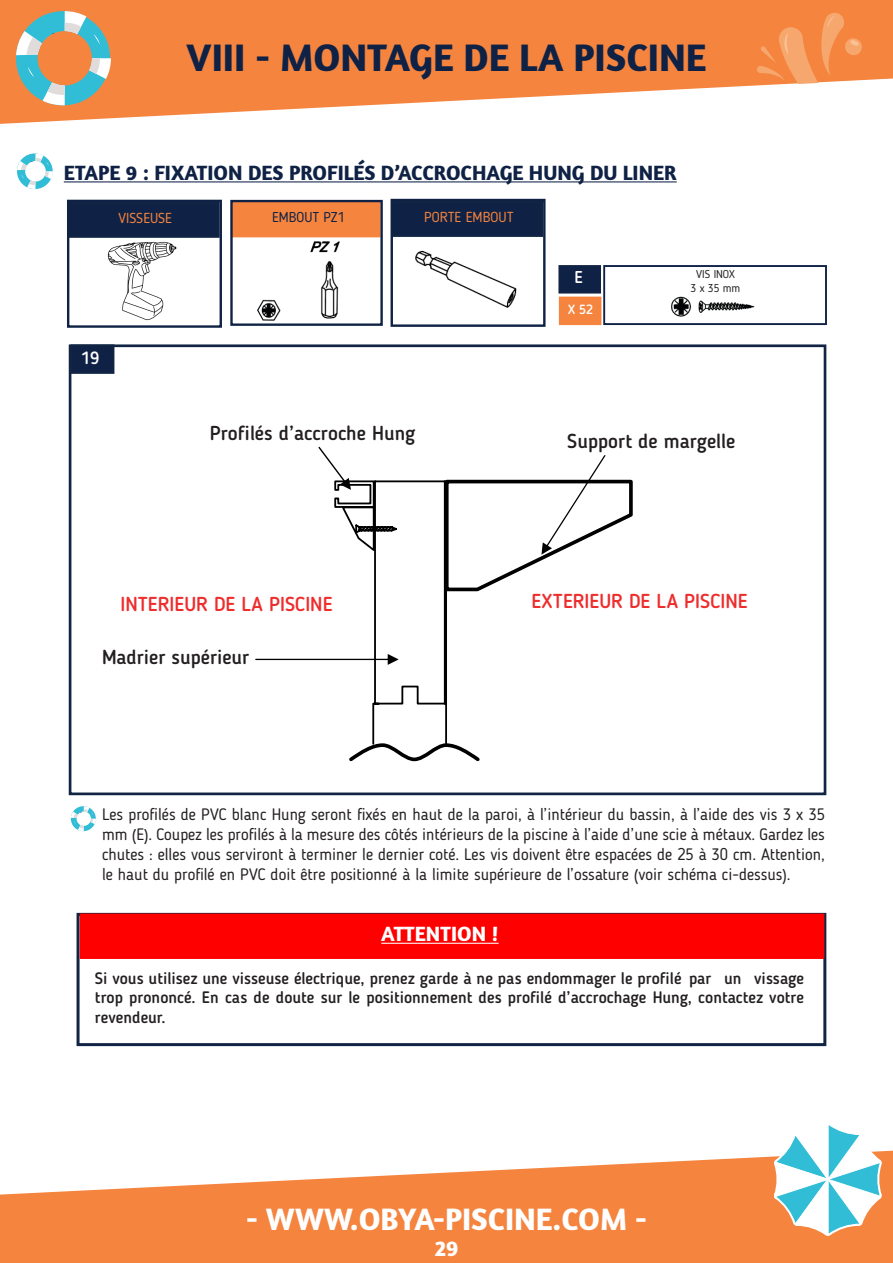
<style>
.page{position:relative;width:893px;height:1263px;background:#fff}
.page>*{position:absolute;margin:0;border:0;box-sizing:border-box;transform-origin:0 0}
.t1{font:700 39px "Amaranth";color:#0f2245}
.t2{font:700 31.5px "Amaranth";color:#fff}
.t3{font:700 22.5px "Amaranth";color:#fff}
.Style_de_paragraphe_1{font:700 21px "Amaranth";color:#0f2245}
.Style_de_paragraphe_1-2{font:700 21px "Amaranth";color:#fff}
.Style_de_paragraphe_1-3{font:500 20.1px "Blogger Sans";color:#231f20}
.Style_de_paragraphe_1-4{font:500 20.1px "Blogger Sans";color:#ee2d2d}
.t4{font:500 17.55px "Blogger Sans";color:#fff}
.t5{font:500 17.1px "Blogger Sans";color:#fff}
.Style_de_paragraphe_1-5{font:16.5px/19.8px "Blogger Sans";color:#231f20;text-align:justify}
.Style_de_paragraphe_1-6{font:500 16.5px/19.8px "Blogger Sans";color:#231f20;text-align:justify}
.t6{font:14.4px "Blogger Sans";color:#f5843f}
.t7{font:14.25px "Blogger Sans";color:#0f2245}
.t8{font:500 13.2px "Blogger Sans";color:#fff}
.t9{font:11.4px "Blogger Sans";color:#231f20}
</style>
<div class="page">
<svg style="left:0;top:0;width:893px;height:124px;background:#f69154"></svg>
<svg style="left:0;top:1157px;width:762px;height:106px;fill:#f5843f"></svg>
<svg style="left:16px;top:11px;width:95px;height:94px;background:#aeaa92"></svg>
<svg style="left:757px;top:12px;width:136px;height:65px;background:#f58c4a"></svg>
<svg style="left:585px;top:77px;width:308px;height:345px"></svg>
<svg style="left:762px;top:1125px;width:131px;height:138px"></svg>
<hr style="left:64px;top:181px;width:613px;height:1px;background:#0f2245">
<svg style="left:17px;top:153px;width:36px;height:36px"></svg>
<div style="left:391px;top:201px;width:152px;height:36px;background:#0f2245;border:2px solid #112444"></div>
<div style="left:391px;top:199px;width:154px;height:128px;border:2px solid #0f2245"></div>
<img style="left:415px;top:250px;width:102px;height:58px">
<div style="left:67px;top:202px;width:153px;height:36px;background:#0f2245;border:2px solid #112444"></div>
<div style="left:67px;top:200px;width:155px;height:128px;border:2px solid #0f2245"></div>
<img style="left:108px;top:241px;width:69px;height:80px">
<div style="left:69px;top:344px;width:757px;height:451px;border:3px solid #112444"></div>
<div style="left:71px;top:344px;width:43px;height:30px;background:#0f2245;border:2px solid #112444"></div>
<svg style="left:71px;top:806px;width:25px;height:25px"></svg>
<div style="left:558px;top:265px;width:43px;height:29px;background:#0f2245;border:2px solid #112444"></div>
<div style="left:603px;top:265px;width:224px;height:60px;border:2px solid #0f2245"></div>
<div style="left:559px;top:297px;width:42px;height:28px;background:#f5843f"></div>
<img style="left:693px;top:297px;width:65px;height:18px">
<img style="left:671px;top:294px;width:20px;height:23px">
<div style="left:231px;top:202px;width:150px;height:35px;background:#f5843f"></div>
<div style="left:230px;top:200px;width:153px;height:126px;border:2px solid #0f2245"></div>
<img style="left:257px;top:241px;width:83px;height:80px">
<svg style="left:255px;top:447px;width:378px;height:315px"></svg>
<div style="left:77px;top:913px;width:749px;height:133px;border:3px solid #112444"></div>
<div style="left:80px;top:913px;width:744px;height:46px;background:#f00;border:2px solid #f00"></div>
<hr style="left:381px;top:943px;width:118px;height:1px;background:#fff">
<p class="t1" style="left:187px;top:33px;width:521px">VIII - MONTAGE DE LA PISCINE</p>
<p class="Style_de_paragraphe_1" style="left:64px;top:159px;width:614px">ETAPE 9 : FIXATION DES PROFILÉS D’ACCROCHAGE HUNG DU LINER</p>
<p class="t6" style="left:119px;top:209px;width:55px">VISSEUSE</p>
<p class="t6" style="left:424px;top:208px;width:91px">PORTE EMBOUT</p>
<p class="t7" style="left:272px;top:208px;width:74px">EMBOUT PZ1</p>
<p class="t4" style="left:81px;top:347px;width:20px">19</p>
<p class="t5" style="left:574px;top:267px;width:10px">E</p>
<p class="t8" style="left:568px;top:302px;width:26px">X 52</p>
<p class="t9" style="left:696px;top:267px;width:40px">VIS INOX</p>
<p class="t9" style="left:691px;top:281px;width:51px">3 x 35 mm</p>
<p class="Style_de_paragraphe_1-3" style="left:210px;top:421px;width:207px">Profilés d’accroche Hung</p>
<p class="Style_de_paragraphe_1-3" style="left:567px;top:429px;width:169px">Support de margelle</p>
<p class="Style_de_paragraphe_1-4" style="left:120px;top:591px;width:214px">INTERIEUR DE LA PISCINE</p>
<p class="Style_de_paragraphe_1-4" style="left:531px;top:589px;width:218px">EXTERIEUR DE LA PISCINE</p>
<p class="Style_de_paragraphe_1-3" style="left:102px;top:645px;width:149px">Madrier supérieur</p>
<p class="Style_de_paragraphe_1-5" style="left:102px;top:804px;width:724px">Les profilés de PVC blanc Hung seront fixés en haut de la paroi, à l’intérieur du bassin, à l’aide des vis 3 x 35 mm (E). Coupez les profilés à la mesure des côtés intérieurs de la piscine à l’aide d’une scie à métaux. Gardez les chutes : elles vous serviront à terminer le dernier coté. Les vis doivent être espacées de 25 à 30 cm. Attention, le haut du profilé en PVC doit être positionné à la limite supérieure de l’ossature (voir schéma ci-dessus).</p>
<p class="Style_de_paragraphe_1-2" style="left:381px;top:921px;width:119px">ATTENTION !</p>
<p class="Style_de_paragraphe_1-6" style="left:95px;top:968px;width:711px">Si vous utilisez une visseuse électrique, prenez garde à ne pas endommager le profilé par un vissage trop prononcé. En cas de doute sur le positionnement des profilé d’accrochage Hung, contactez votre revendeur.</p>
<h2 class="t2" style="left:246px;top:1199px;width:402px">- WWW.OBYA-PISCINE.COM -</h2>
<h3 class="t3" style="left:435px;top:1234px;width:25px">29</h3>
</div>
